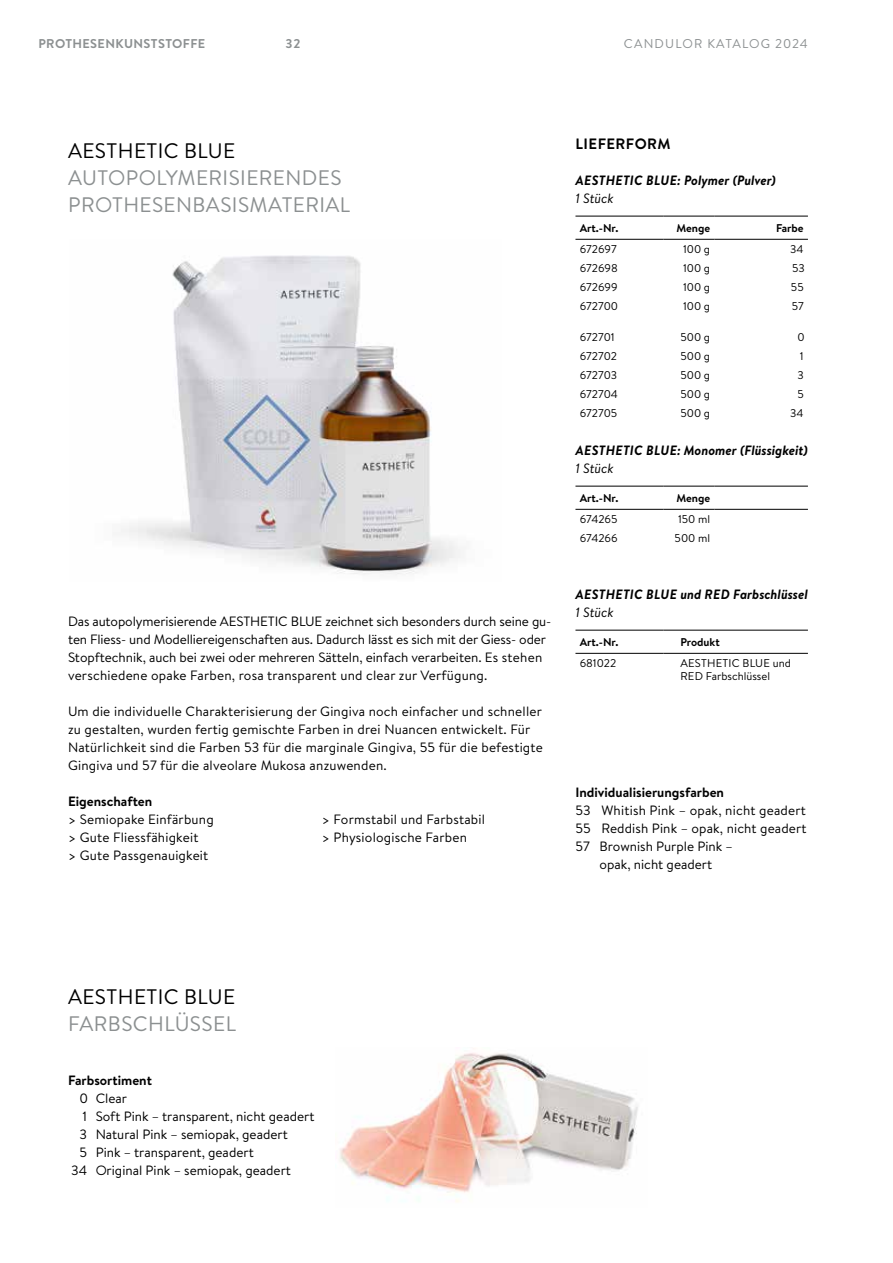
<style>
.page{position:relative;width:893px;height:1263px;background:#fff}
.page>*{position:absolute;margin:0;border:0;box-sizing:border-box;transform-origin:0 0}
.t1{font:21px/27px "Brandon Text";letter-spacing:.02em;color:#8c9091}
.t2{font:21px "Brandon Text";letter-spacing:.02em;color:#000}
.t3{font:700 15px "Brandon Text";letter-spacing:.03em;color:#000}
.t4{font:13.5px/18px "Brandon Text";letter-spacing:.01em;color:#000}
.t5{font:13.5px/18px "Brandon Text";letter-spacing:-.01em;color:#000}
.t6{font:italic 700 13.5px "Brandon Text";color:#000}
.t7{font:700 13.5px "Brandon Text";color:#000}
.t8{font:italic 13.5px "Brandon Text";color:#000}
.t9{font:700 12.75px "Brandon Text";letter-spacing:.03em;color:#8c9091}
.t10{font:12.75px "Brandon Text";letter-spacing:.09em;color:#8c9091}
.t11{font:11.25px/13.5px "Brandon Text";color:#000}
.t12{font:700 11.25px "Brandon Text";color:#000}
</style>
<div class="page">
<img style="left:121px;top:255px;width:340px;height:320px">
<img style="left:340px;top:1053px;width:298px;height:149px">
<hr style="left:575px;top:216px;width:88px;height:1px;background:#000">
<hr style="left:663px;top:216px;width:51px;height:1px;background:#000">
<hr style="left:714px;top:216px;width:94px;height:1px;background:#000">
<hr style="left:575px;top:239px;width:88px;height:1px;background:#000">
<hr style="left:663px;top:239px;width:51px;height:1px;background:#000">
<hr style="left:714px;top:239px;width:94px;height:1px;background:#000">
<hr style="left:575px;top:486px;width:88px;height:1px;background:#000">
<hr style="left:663px;top:486px;width:51px;height:1px;background:#000">
<hr style="left:714px;top:486px;width:94px;height:1px;background:#000">
<hr style="left:575px;top:509px;width:88px;height:1px;background:#000">
<hr style="left:663px;top:509px;width:51px;height:1px;background:#000">
<hr style="left:714px;top:509px;width:94px;height:1px;background:#000">
<hr style="left:575px;top:630px;width:88px;height:1px;background:#000">
<hr style="left:663px;top:630px;width:145px;height:1px;background:#000">
<hr style="left:575px;top:653px;width:88px;height:1px;background:#000">
<hr style="left:663px;top:653px;width:145px;height:1px;background:#000">
<p class="t9" style="left:38px;top:34px;width:168px">PROTHESENKUNSTSTOFFE</p>
<p class="t9" style="left:285px;top:34px;width:17px">32</p>
<p class="t10" style="left:624px;top:34px;width:185px">CANDULOR KATALOG 2024</p>
<h1 class="t2" style="left:68px;top:137px;width:169px">AESTHETIC BLUE</h1>
<h1 class="t1" style="left:68px;top:164px;width:284px">AUTOPOLYMERISIERENDES<br>PROTHESENBASISMATERIAL</h1>
<p class="t5" style="left:68px;top:612px;width:485px">Das autopolymerisierende AESTHETIC BLUE zeichnet sich besonders durch seine gu&shy;ten Fliess- und Modelliereigenschaften aus. Dadurch lässt es sich mit der Giess- oder Stopftechnik, auch bei zwei oder mehreren Sätteln, einfach verarbeiten. Es stehen verschiedene opake Farben, rosa transparent und clear zur Verfügung.</p>
<p class="t4" style="left:68px;top:702px;width:476px">Um die individuelle Charakterisierung der Gingiva noch einfacher und schneller zu gestalten, wurden fertig gemischte Farben in drei Nuancen entwickelt. Für Natürlichkeit sind die Farben 53 für die marginale Gingiva, 55 für die befestigte Gingiva und 57 für die alveolare Mukosa anzuwenden.</p>
<p class="t7" style="left:68px;top:792px;width:86px">Eigenschaften</p>
<p class="t4" style="left:68px;top:810px;width:147px">&gt; Semiopake Einfärbung &gt; Gute Fliessfähigkeit<br>&gt; Gute Passgenauigkeit</p>
<p class="t4" style="left:322px;top:810px;width:165px">&gt; Formstabil und Farbstabil &gt; Physiologische Farben</p>
<p class="t3" style="left:576px;top:134px;width:97px">LIEFERFORM</p>
<p class="t6" style="left:576px;top:171px;width:202px">AESTHETIC BLUE: Polymer (Pulver)</p>
<p class="t8" style="left:575px;top:189px;width:40px">1 Stück</p>
<p class="t12" style="left:580px;top:220px;width:40px">Art.-Nr.</p>
<p class="t12" style="left:676px;top:220px;width:35px">Menge</p>
<p class="t12" style="left:776px;top:220px;width:29px">Farbe</p>
<p class="t11" style="left:580px;top:242px;width:39px">672697</p>
<p class="t11" style="left:683px;top:242px;width:29px">100 g</p>
<p class="t11" style="left:790px;top:242px;width:15px">34</p>
<p class="t11" style="left:580px;top:261px;width:40px">672698</p>
<p class="t11" style="left:683px;top:261px;width:29px">100 g</p>
<p class="t11" style="left:792px;top:261px;width:14px">53</p>
<p class="t11" style="left:580px;top:280px;width:39px">672699</p>
<p class="t11" style="left:683px;top:280px;width:29px">100 g</p>
<p class="t11" style="left:791px;top:280px;width:14px">55</p>
<p class="t11" style="left:580px;top:298px;width:40px">672700</p>
<p class="t11" style="left:683px;top:298px;width:29px">100 g</p>
<p class="t11" style="left:792px;top:298px;width:14px">57</p>
<p class="t11" style="left:580px;top:330px;width:37px">672701</p>
<p class="t11" style="left:680px;top:330px;width:31px">500 g</p>
<p class="t11" style="left:797px;top:330px;width:9px">0</p>
<p class="t11" style="left:580px;top:349px;width:39px">672702</p>
<p class="t11" style="left:680px;top:349px;width:31px">500 g</p>
<p class="t11" style="left:800px;top:349px;width:5px">1</p>
<p class="t11" style="left:580px;top:368px;width:39px">672703</p>
<p class="t11" style="left:680px;top:368px;width:31px">500 g</p>
<p class="t11" style="left:797px;top:368px;width:8px">3</p>
<p class="t11" style="left:580px;top:387px;width:40px">672704</p>
<p class="t11" style="left:680px;top:387px;width:31px">500 g</p>
<p class="t11" style="left:797px;top:387px;width:8px">5</p>
<p class="t11" style="left:580px;top:406px;width:39px">672705</p>
<p class="t11" style="left:680px;top:406px;width:31px">500 g</p>
<p class="t11" style="left:790px;top:406px;width:15px">34</p>
<p class="t6" style="left:576px;top:441px;width:234px">AESTHETIC BLUE: Monomer (Flüssigkeit)</p>
<p class="t8" style="left:575px;top:459px;width:40px">1 Stück</p>
<p class="t12" style="left:580px;top:490px;width:40px">Art.-Nr.</p>
<p class="t12" style="left:676px;top:490px;width:35px">Menge</p>
<p class="t11" style="left:580px;top:512px;width:39px">674265</p>
<p class="t11" style="left:678px;top:512px;width:34px">150 ml</p>
<p class="t11" style="left:580px;top:531px;width:39px">674266</p>
<p class="t11" style="left:675px;top:531px;width:37px">500 ml</p>
<p class="t6" style="left:576px;top:585px;width:234px">AESTHETIC BLUE und RED Farbschlüssel</p>
<p class="t8" style="left:575px;top:603px;width:40px">1 Stück</p>
<p class="t12" style="left:580px;top:634px;width:40px">Art.-Nr.</p>
<p class="t12" style="left:680px;top:634px;width:41px">Produkt</p>
<p class="t11" style="left:580px;top:656px;width:38px">681022</p>
<p class="t11" style="left:680px;top:656px;width:112px">AESTHETIC BLUE und<br>RED Farbschlüssel</p>
<p class="t7" style="left:575px;top:783px;width:150px">Individualisierungsfarben</p>
<p class="t4" style="left:575px;top:801px;width:232px">53 Whitish Pink – opak, nicht geadert</p>
<p class="t4" style="left:575px;top:819px;width:233px">55 Reddish Pink – opak, nicht geadert</p>
<p class="t4" style="left:575px;top:837px;width:159px">57 Brownish Purple Pink –</p>
<p class="t4" style="left:600px;top:855px;width:114px">opak, nicht geadert</p>
<h1 class="t2" style="left:68px;top:983px;width:169px">AESTHETIC BLUE</h1>
<h1 class="t1" style="left:68px;top:1010px;width:169px">FARBSCHLÜSSEL</h1>
<p class="t7" style="left:68px;top:1071px;width:85px">Farbsortiment</p>
<p class="t4" style="left:80px;top:1089px;width:49px">0 Clear</p>
<p class="t4" style="left:83px;top:1107px;width:233px">1 Soft Pink – transparent, nicht geadert</p>
<p class="t4" style="left:80px;top:1125px;width:210px">3 Natural Pink – semiopak, geadert</p>
<p class="t4" style="left:80px;top:1143px;width:176px">5 Pink – transparent, geadert</p>
<p class="t4" style="left:71px;top:1161px;width:221px">34 Original Pink – semiopak, geadert</p>
</div>
